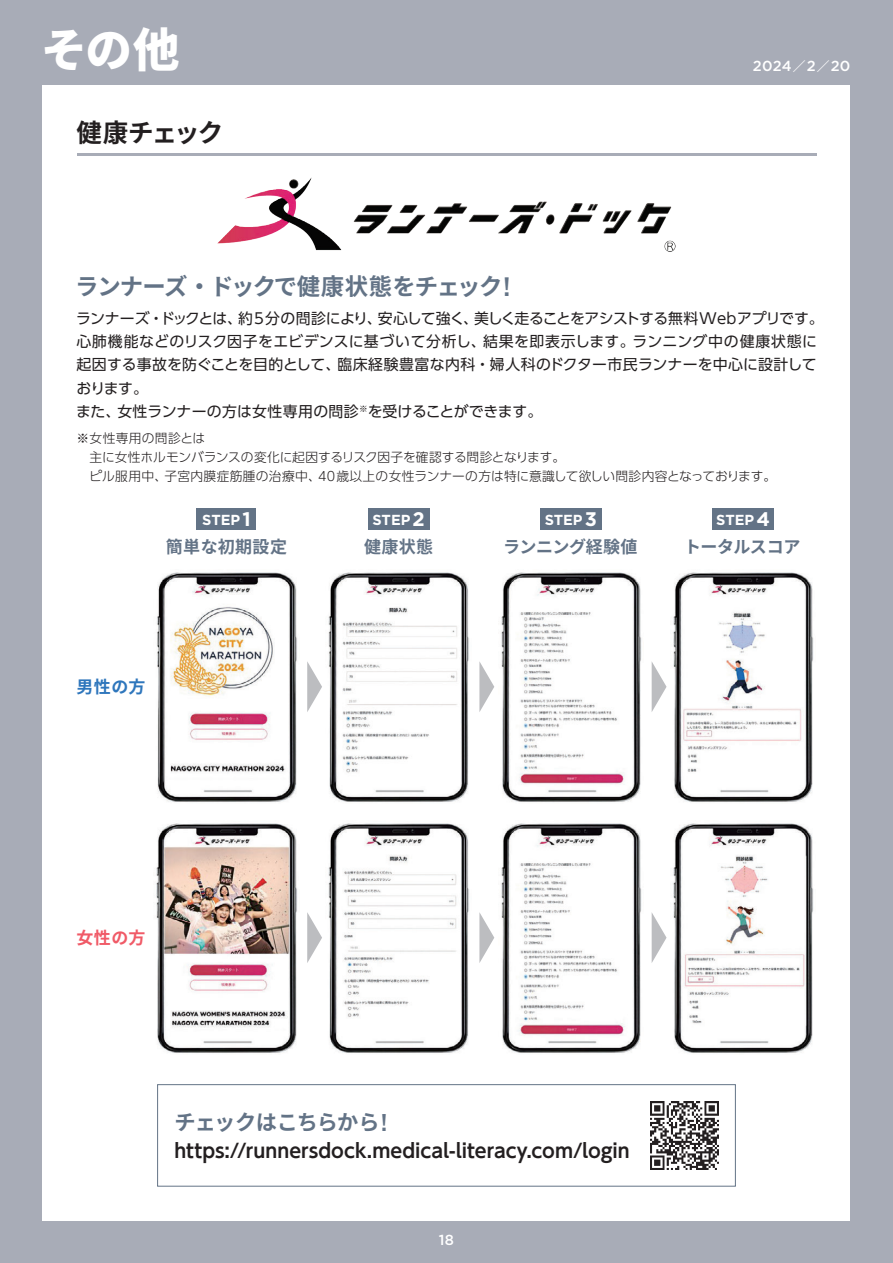
<style>
.page{position:relative;width:893px;height:1263px;background:#a8acb7}
.page>*{position:absolute;margin:0;border:0;box-sizing:border-box;transform-origin:0 0}
.t1{font:900 46.8px "Noto Sans CJ Kjp";color:#fff}
.t2{font:700 25.5px "Noto Sans CJ Kjp";letter-spacing:-.065em;color:#231f20}
.t3{font:700 23.4px "Noto Sans CJ Kjp";letter-spacing:-.045em;color:#637386}
.t4{font:700 21.3px "Noto Sans CJ Kjp";letter-spacing:-.04em;color:#637386}
.t5{font:700 19.2px "UD Shin Go Pr 6 N De";color:#231f20}
.t6{font:700 16.95px "Noto Sans CJ Kjp";letter-spacing:-.02em;color:#637386}
.t7{font:700 16.95px "Noto Sans CJ Kjp";letter-spacing:.025em;color:#637386}
.t8{font:700 16.95px "Noto Sans CJ Kjp";letter-spacing:-.025em;color:#637386}
.t9{font:700 16.95px "Noto Sans CJ Kjp";color:#2e76bc}
.t10{font:700 16.95px "Noto Sans CJ Kjp";color:#f05a67}
.t11{font:700 16.95px "Noto Sans CJ Kjp";color:#637386}
.t12{font:14.85px/23.4px "UD Shin Go Pr 6 N";letter-spacing:.01em;color:#231f20}
.t13{font:700 14.55px "Gotham";color:#fff}
.t14{font:500 14.55px "Gotham";letter-spacing:.02em;color:#fff}
.t15{font:300 12.75px/19.2px "UD Shin Go Pr 6 N";letter-spacing:.005em;color:#231f20}
.s1{font-family:"Noto Sans CJ Kjp";font-weight:700;font-size:12.75px}
.s2{font-family:"Gotham";font-weight:500;font-size:26.7px}
.s3{font-size:19.65px}
.s4{font-family:"Gotham";font-weight:500;font-size:24.3px}
</style>
<div class="page">
<div style="left:43px;top:85px;width:807px;height:1135px;background:#fff"></div>
<hr style="left:77px;top:153px;width:739px;height:2px;background:#a8acb7">
<img style="left:217px;top:177px;width:459px;height:75px">
<div style="left:197px;top:508px;width:59px;height:21px;background:#637386"></div>
<div style="left:368px;top:508px;width:61px;height:21px;background:#637386"></div>
<div style="left:540px;top:508px;width:62px;height:21px;background:#637386"></div>
<div style="left:712px;top:508px;width:62px;height:21px;background:#637386"></div>
<img style="left:157px;top:572px;width:140px;height:230px">
<img style="left:156px;top:823px;width:141px;height:230px">
<img style="left:328px;top:572px;width:141px;height:230px">
<img style="left:328px;top:823px;width:141px;height:230px">
<img style="left:501px;top:572px;width:141px;height:230px">
<img style="left:501px;top:823px;width:141px;height:230px">
<img style="left:673px;top:572px;width:141px;height:230px">
<img style="left:673px;top:823px;width:141px;height:230px">
<svg style="left:307px;top:661px;width:15px;height:51px"></svg>
<svg style="left:307px;top:912px;width:15px;height:51px"></svg>
<svg style="left:479px;top:661px;width:15px;height:51px"></svg>
<svg style="left:479px;top:912px;width:15px;height:51px"></svg>
<svg style="left:652px;top:662px;width:14px;height:50px"></svg>
<svg style="left:652px;top:913px;width:14px;height:49px"></svg>
<div style="left:157px;top:1084px;width:579px;height:102px;border:1px solid #637386"></div>
<img style="left:651px;top:1101px;width:68px;height:68px">
<h1 class="t1" style="left:41px;top:23px;width:140px">その他</h1>
<h2 class="t2" style="left:77px;top:118px;width:148px">健康チェック</h2>
<p class="t14" style="left:753px;top:57px;width:99px">2024<span class="s1">／</span>2<span class="s1">／</span>20</p>
<h3 class="t3" style="left:75px;top:273px;width:437px">ランナーズ・ドックで健康状態をチェック<span class="s2">!</span></h3>
<p class="t12" style="left:76px;top:306px;width:749px">ランナーズ・ドックとは、約5分の問診により、安心して強く、美しく走ることをアシストする無料Webアプリです。心肺機能などのリスク因子をエビデンスに基づいて分析し、結果を即表示します。ランニング中の健康状態に起因する事故を防ぐことを目的として、臨床経験豊富な内科・婦人科のドクター市民ランナーを中心に設計しております。<br>また、女性ランナーの方は女性専用の問診<sup>※</sup>を受けることができます。</p>
<p class="t15" style="left:89px;top:428px;width:689px;text-indent:-13px">※女性専用の問診とは<br>主に女性ホルモンバランスの変化に起因するリスク因子を確認する問診となります。<br>ピル服用中、子宮内膜症筋腫の治療中、40歳以上の女性ランナーの方は特に意識して欲しい問診内容となっております。</p>
<p class="t13" style="left:202px;top:510px;width:50px">STEP<span class="s3">1</span></p>
<p class="t13" style="left:372px;top:510px;width:54px">STEP<span class="s3">2</span></p>
<p class="t13" style="left:545px;top:510px;width:54px">STEP<span class="s3">3</span></p>
<p class="t13" style="left:716px;top:510px;width:55px">STEP<span class="s3">4</span></p>
<p class="t7" style="left:166px;top:537px;width:123px">簡単な初期設定</p>
<p class="t9" style="left:77px;top:677px;width:71px">男性の方</p>
<p class="t11" style="left:364px;top:537px;width:71px">健康状態</p>
<p class="t6" style="left:503px;top:537px;width:136px">ランニング経験値</p>
<p class="t8" style="left:684px;top:537px;width:118px">トータルスコア</p>
<p class="t10" style="left:77px;top:928px;width:71px">女性の方</p>
<h3 class="t4" style="left:174px;top:1110px;width:215px">チェックはこちらから<span class="s4">!</span></h3>
<p class="t5" style="left:174px;top:1135px;width:457px">https://runnersdock.medical-literacy.com/login</p>
<p class="t14" style="left:439px;top:1230px;width:17px">18</p>
</div>
